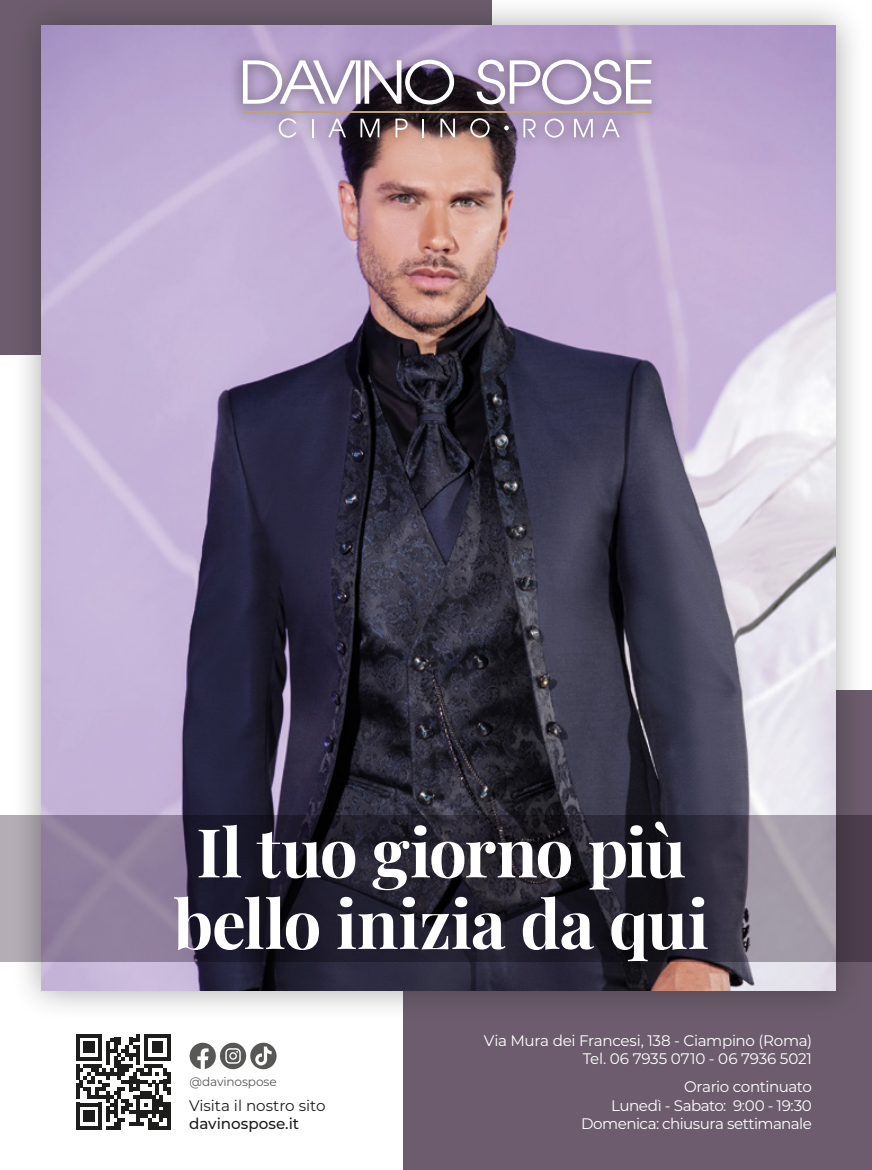
<style>
.page{position:relative;width:872px;height:1170px;background:#fff}
.page>*{position:absolute;margin:0;border:0;box-sizing:border-box;transform-origin:0 0}
.t1{font:700 67.35px/71.6px "Playfair Display";letter-spacing:-.015em;color:#fff;text-align:center}
.t2{font:15.3px/18.3px "Montserrat";letter-spacing:-.025em;color:#fff;text-align:right}
.t3{font:15.3px "Montserrat";color:#1d1d1b}
.t4{font:500 15.3px "Montserrat";color:#1d1d1b}
.t5{font:12.15px "Montserrat";letter-spacing:-.01em;color:#575756}
</style>
<div class="page">
<div style="left:0;top:0;width:491px;height:355px;background:#6c5c6d"></div>
<div style="left:403px;top:690px;width:469px;height:479px;background:#6c5c6d"></div>
<svg style="left:190px;top:1042px;width:86px;height:27px"></svg>
<div style="left:11px;top:0;width:855px;height:1021px;background:#1d1d1b;opacity:.4"></div>
<img style="left:42px;top:26px;width:793px;height:964px">
<div style="left:230px;top:49px;width:432px;height:101px;background:#1d1d1b;opacity:.6"></div>
<hr style="left:243px;top:111px;width:408px;height:1px;background:#bea278">
<svg style="left:243px;top:60px;width:211px;height:44px;background:#a298ab"></svg>
<svg style="left:476px;top:60px;width:175px;height:44px"></svg>
<svg style="left:279px;top:118px;width:18px;height:20px"></svg>
<svg style="left:312px;top:119px;width:2px;height:18px"></svg>
<svg style="left:328px;top:119px;width:18px;height:18px"></svg>
<svg style="left:360px;top:119px;width:19px;height:18px"></svg>
<svg style="left:395px;top:119px;width:12px;height:18px"></svg>
<svg style="left:422px;top:119px;width:2px;height:18px"></svg>
<svg style="left:440px;top:119px;width:15px;height:18px"></svg>
<svg style="left:470px;top:118px;width:19px;height:20px"></svg>
<svg style="left:523px;top:119px;width:12px;height:18px"></svg>
<svg style="left:545px;top:118px;width:19px;height:20px"></svg>
<svg style="left:574px;top:119px;width:19px;height:18px"></svg>
<svg style="left:602px;top:119px;width:17px;height:18px"></svg>
<svg style="left:504px;top:126px;width:5px;height:4px"></svg>
<svg style="left:76px;top:1034px;width:95px;height:95px"></svg>
<svg style="left:0;top:815px;width:872px;height:146px;background:#484252"></svg>
<h1 class="t1" style="left:174px;top:810px;width:537px">Il tuo giorno più bello inizia da qui</h1>
<p class="t5" style="left:190px;top:1073px;width:89px">@davinospose</p>
<p class="t4" style="left:189px;top:1112px;width:112px">davinospose.it</p>
<p class="t3" style="left:189px;top:1094px;width:138px">Visita il nostro sito</p>
<p class="t2" style="left:484px;top:1030px;width:330px">Via Mura dei Francesi, 138 - Ciampino (Roma)<br>Tel. 06 7935 0710 - 06 7936 5021</p>
<p class="t2" style="left:581px;top:1077px;width:232px">Orario continuato<br>Lunedì - Sabato: 9:00 - 19:30<br>Domenica: chiusura settimanale</p>
</div>
